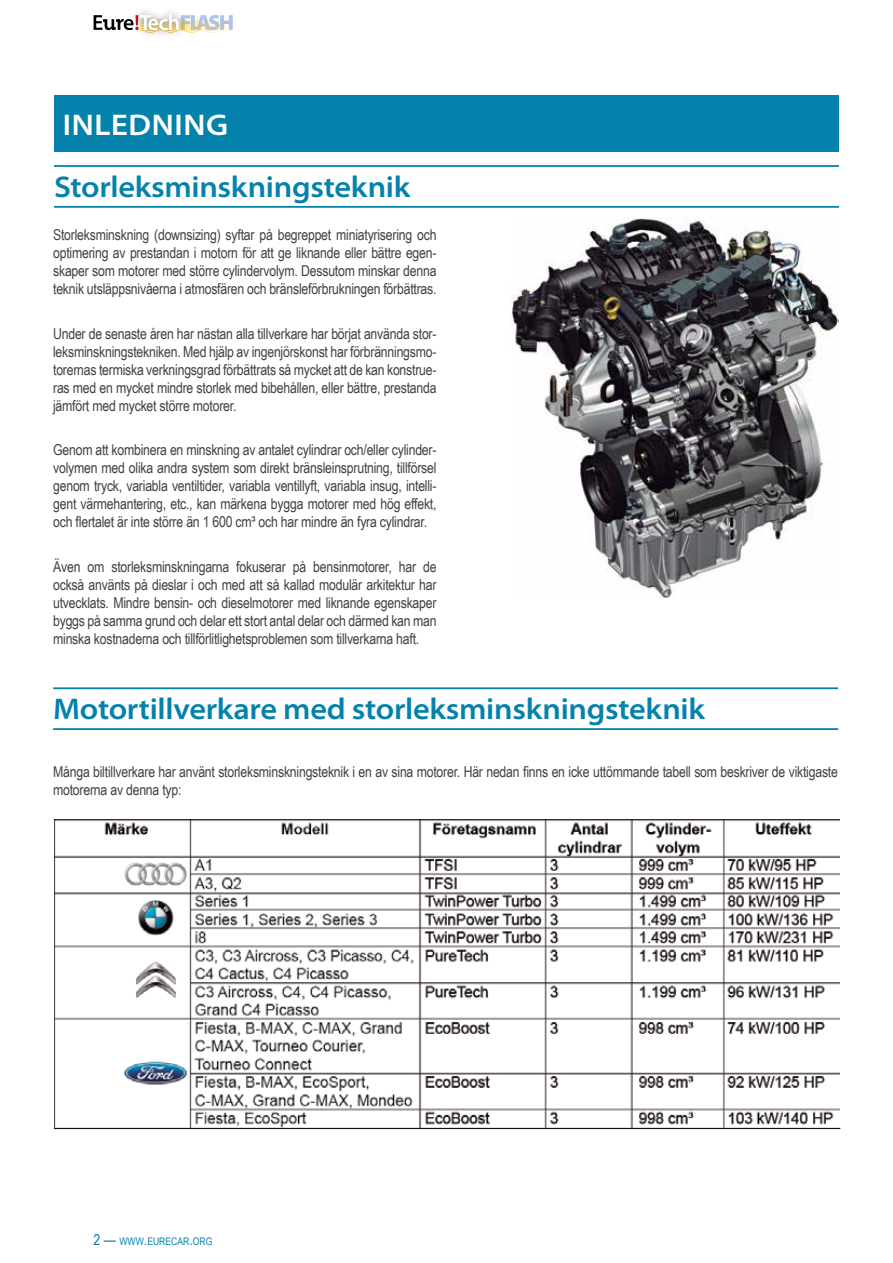
<style>
.page{position:relative;width:893px;height:1263px;background:#fff}
.page>*{position:absolute;margin:0;border:0;box-sizing:border-box;transform-origin:0 0}
.t1{font:600 semi-expanded 30px "Myriad Pro";letter-spacing:-.01em;color:#0482ab}
.t2{font:600 semi-expanded 30px "Myriad Pro";letter-spacing:.02em;color:#fff}
.t3{font:15px/18px "Arial Narrow";letter-spacing:-.015em;color:#414042;text-align:justify}
.t4{font:10.5px "Arial Narrow";color:#0482ab}
.s1{font-size:15px}
</style>
<div class="page">
<svg style="left:94px;top:14px;width:139px;height:19px"></svg>
<hr style="left:54px;top:165px;width:785px;height:2px;background:#0482ab">
<hr style="left:54px;top:206px;width:785px;height:2px;background:#0482ab">
<div style="left:54px;top:95px;width:785px;height:57px;background:#0482ab"></div>
<hr style="left:53px;top:687px;width:785px;height:2px;background:#0482ab">
<hr style="left:53px;top:728px;width:785px;height:2px;background:#0482ab">
<img style="left:511px;top:218px;width:328px;height:380px">
<img style="left:54px;top:819px;width:785px;height:309px">
<hr style="left:54px;top:1128px;width:786px;height:1px;background:#000">
<h1 class="t2" style="left:63px;top:108px;width:167px">INLEDNING</h1>
<h1 class="t1" style="left:54px;top:170px;width:358px">Storleksminskningsteknik</h1>
<p class="t3" style="left:53px;top:225px;width:385px">Storleksminskning (downsizing) syftar på begreppet miniatyrisering och optimering av prestandan i motorn för att ge liknande eller bättre egen&shy;skaper som motorer med större cylindervolym. Dessutom minskar denna teknik utsläppsnivåerna i atmosfären och bränsleförbrukningen förbättras.</p>
<p class="t3" style="left:53px;top:324px;width:385px">Under de senaste åren har nästan alla tillverkare har börjat använda stor&shy;leksminskningstekniken. Med hjälp av ingenjörskonst har förbränningsmo&shy;torernas termiska verkningsgrad förbättrats så mycket att de kan konstrue&shy;ras med en mycket mindre storlek med bibehållen, eller bättre, prestanda jämfört med mycket större motorer.</p>
<p class="t3" style="left:53px;top:440px;width:385px">Genom att kombinera en minskning av antalet cylindrar och/eller cylinder&shy;volymen med olika andra system som direkt bränsleinsprutning, tillförsel genom tryck, variabla ventiltider, variabla ventillyft, variabla insug, intelli&shy;gent värmehantering, etc., kan märkena bygga motorer med hög effekt, och flertalet är inte större än 1 600 cm³ och har mindre än fyra cylindrar.</p>
<p class="t3" style="left:53px;top:557px;width:385px">Även om storleksminskningarna fokuserar på bensinmotorer, har de också använts på dieslar i och med att så kallad modulär arkitektur har utvecklats. Mindre bensin- och dieselmotorer med liknande egenskaper byggs på samma grund och delar ett stort antal delar och därmed kan man minska kostnaderna och tillförlitlighetsproblemen som tillverkarna haft.</p>
<h1 class="t1" style="left:53px;top:692px;width:653px">Motortillverkare med storleksminskningsteknik</h1>
<p class="t3" style="left:53px;top:762px;width:786px">Många biltillverkare har använt storleksminskningsteknik i en av sina motorer. Här nedan finns en icke uttömmande tabell som beskriver de viktigaste motorerna av denna typ:</p>
<p class="t4" style="left:94px;top:1233px;width:120px"><span class="s1">2 —</span> WWW<span class="s1">.</span>EURECAR<span class="s1">.</span>ORG</p>
</div>
